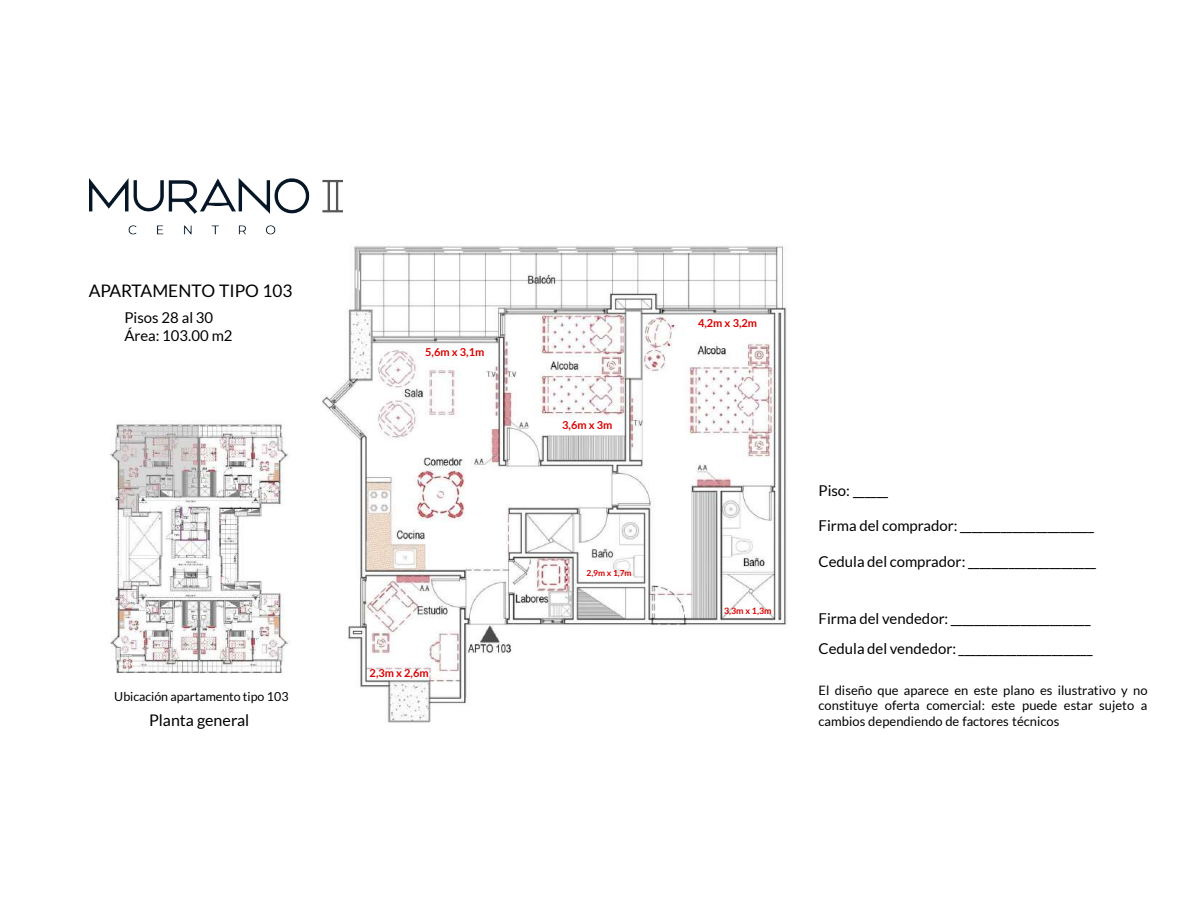
<style>
.page{position:relative;width:1188px;height:918px;background:#fff}
.page>*{position:absolute;margin:0;border:0;box-sizing:border-box;transform-origin:0 0}
.t1{font:17.25px "Lato";color:#000}
.t2{font:16.05px "Lato";letter-spacing:-.005em;color:#000}
.t3{font:15px/17.9px "Lato";color:#000}
.t4{font:12.9px/15.6px "Lato";color:#000;text-align:justify}
.t5{font:12.45px "Lato";color:#000}
.t6{font:700 10.95px "Lato";color:#db0000}
.t7{font:700 8.85px "Lato";color:#db0000}
.t8{font:700 8.4px "Lato";color:#db0000}
</style>
<div class="page">
<img style="left:322px;top:245px;width:465px;height:478px">
<img style="left:110px;top:424px;width:178px;height:250px">
<img style="left:89px;top:177px;width:269px;height:68px">
<p class="t1" style="left:89px;top:281px;width:205px">APARTAMENTO TIPO 103</p>
<p class="t3" style="left:124px;top:308px;width:110px">Pisos 28 al 30<br>Área: 103.00 m2</p>
<p class="t6" style="left:425px;top:346px;width:61px">5,6m x 3,1m</p>
<p class="t5" style="left:114px;top:690px;width:176px">Ubicación apartamento tipo 103</p>
<p class="t2" style="left:149px;top:712px;width:102px">Planta general</p>
<p class="t6" style="left:370px;top:666px;width:61px">2,3m x 2,6m</p>
<p class="t6" style="left:562px;top:419px;width:52px">3,6m x 3m</p>
<p class="t8" style="left:587px;top:568px;width:47px">2,9m x 1,7m</p>
<p class="t6" style="left:698px;top:317px;width:61px">4,2m x 3,2m</p>
<p class="t7" style="left:724px;top:605px;width:49px">3,3m x 1,3m</p>
<p class="t3" style="left:819px;top:481px;width:71px">Piso: ______</p>
<p class="t3" style="left:819px;top:516px;width:277px">Firma del comprador: _______________________</p>
<p class="t3" style="left:819px;top:553px;width:279px">Cedula del comprador: ______________________</p>
<p class="t3" style="left:819px;top:603px;width:276px;line-height:30.3px">Firma del vendedor: ________________________<br>Cedula del vendedor: _______________________</p>
<p class="t4" style="left:819px;top:682px;width:331px">El diseño que aparece en este plano es ilustrativo y no constituye oferta comercial: este puede estar sujeto a cambios dependiendo de factores técnicos</p>
</div>
